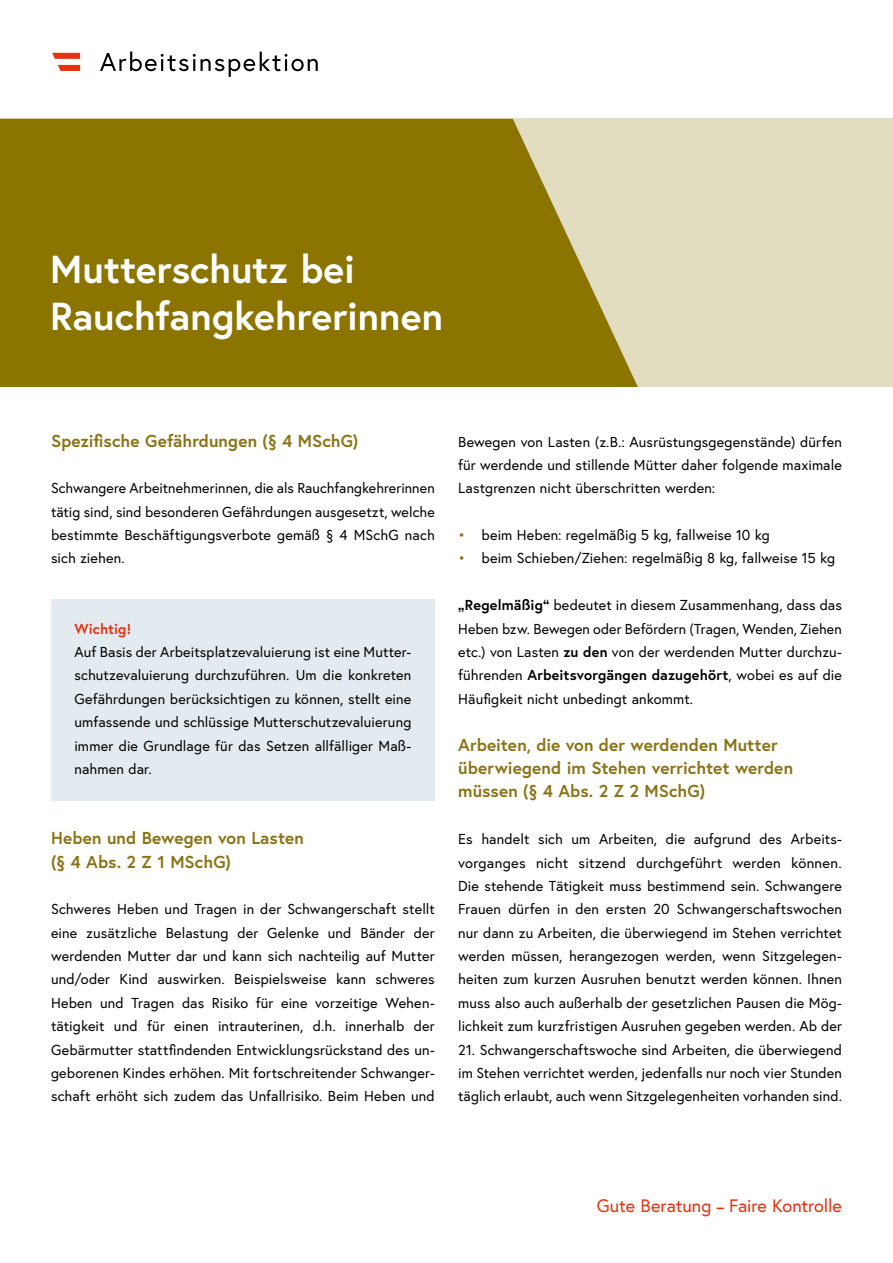
<style>
.page{position:relative;width:893px;height:1263px;background:#fff}
.page>*{position:absolute;margin:0;border:0;box-sizing:border-box;transform-origin:0 0}
.t1{font:700 39px/46.8px "Europa Austria";color:#fff}
.t2{font:18px "Europa Austria";letter-spacing:-.005em;color:#e5310e}
.Merkblatt_h1{font:700 17.25px/23.4px "Europa Austria";letter-spacing:.005em;color:#8a7315}
.p_Abstand_danach{font:14.4px/23.4px "Europa Austria";letter-spacing:.01em;color:#000;text-align:justify}
.Infobox_p_Infobox_letzter_Absatz{font:14.4px/23.4px "Europa Austria";letter-spacing:.01em;color:#000;text-align:justify}
.Merkblatt_p{font:14.4px/23.4px "Europa Austria";letter-spacing:.01em;color:#000;text-align:justify}
.Infobox_p_Infobox_Titel{font:700 14.4px "Europa Austria";letter-spacing:.005em;color:#e5310e}
.s1{color:#8a7315}
.s2{font-weight:700}
.s3{font-weight:700;font-size:14.4px}
</style>
<div class="page">
<svg style="left:100px;top:52px;width:218px;height:25px"></svg>
<svg style="left:52px;top:53px;width:28px;height:6px"></svg>
<svg style="left:58px;top:65px;width:22px;height:6px"></svg>
<div style="left:51px;top:599px;width:384px;height:61px;background:#e4ebf0"></div>
<div style="left:51px;top:622px;width:384px;height:178px;background:#e4ebf0"></div>
<div style="left:0;top:119px;width:893px;height:268px;background:#e2dcc0"></div>
<svg style="left:0;top:119px;width:638px;height:268px;background:#937e12"></svg>
<h1 class="t1" style="left:50px;top:245px;width:394px">Mutterschutz bei<br>Rauchfangkehrerinnen</h1>
<h1 class="Merkblatt_h1" style="left:51px;top:428px;width:309px">Spezifische Gefährdungen (§ 4 MSchG)</h1>
<p class="Merkblatt_p" style="left:51px;top:476px;width:385px">Schwangere Arbeitnehmerinnen, die als Rauchfangkehrerinnen tätig sind, sind besonderen Gefährdungen ausgesetzt, welche bestimmte Beschäftigungsverbote gemäß § 4 MSchG nach sich ziehen.</p>
<p class="Infobox_p_Infobox_Titel" style="left:74px;top:619px;width:58px">Wichtig!</p>
<p class="Infobox_p_Infobox_letzter_Absatz" style="left:74px;top:640px;width:338px">Auf Basis der Arbeitsplatzevaluierung ist eine Mutter&shy;schutzevaluierung durchzuführen. Um die konkreten Gefährdungen berücksichtigen zu können, stellt eine umfassende und schlüssige Mutterschutzevaluierung immer die Grundlage für das Setzen allfälliger Maß&shy;nahmen dar.</p>
<h1 class="Merkblatt_h1" style="left:51px;top:826px;width:254px">Heben und Bewegen von Lasten (§ 4 Abs. 2 Z 1 MSchG)</h1>
<p class="p_Abstand_danach" style="left:51px;top:897px;width:385px">Schweres Heben und Tragen in der Schwangerschaft stellt eine zusätzliche Belastung der Gelenke und Bänder der werdenden Mutter dar und kann sich nachteilig auf Mutter und/oder Kind auswirken. Beispielsweise kann schweres Heben und Tragen das Risiko für eine vorzeitige Wehen&shy;tätigkeit und für einen intrauterinen, d.h. innerhalb der Gebärmutter stattfindenden Entwicklungsrückstand des un&shy;geborenen Kindes erhöhen. Mit fortschreitender Schwanger&shy;schaft erhöht sich zudem das Unfallrisiko. Beim Heben und</p>
<p class="p_Abstand_danach" style="left:458px;top:429px;width:385px">Bewegen von Lasten (z.B.: Ausrüstungsgegenstände) dürfen für werdende und stillende Mütter daher folgende maximale Lastgrenzen nicht überschritten werden:</p>
<p class="p_Abstand_danach" style="left:458px;top:523px;width:313px"><span class="s1">•</span> beim Heben: regelmäßig 5 kg, fallweise 10 kg</p>
<p class="p_Abstand_danach" style="left:458px;top:546px;width:378px"><span class="s1">•</span> beim Schieben/Ziehen: regelmäßig 8 kg, fallweise 15 kg</p>
<p class="p_Abstand_danach" style="left:458px;top:593px;width:385px"><span class="s2">„Regelmäßig“</span> bedeutet in diesem Zusammenhang, dass das Heben bzw. Bewegen oder Befördern (Tragen, Wenden, Ziehen etc.) von Lasten <span class="s2">zu den</span> von der werdenden Mutter durchzu&shy;führenden <span class="s2">Arbeitsvorgängen dazugehört</span>, wobei es auf die Häufigkeit nicht unbedingt ankommt.</p>
<h1 class="Merkblatt_h1" style="left:458px;top:732px;width:336px">Arbeiten, die von der werdenden Mutter überwiegend im Stehen verrichtet werden müssen (§ 4 Abs. 2 Z 2 MSchG)</h1>
<p class="p_Abstand_danach" style="left:458px;top:827px;width:385px">Es handelt sich um Arbeiten, die aufgrund des Arbeits&shy;vorganges nicht sitzend durchgeführt werden können.<br>Die stehende Tätigkeit muss bestimmend sein. Schwangere Frauen dürfen in den ersten 20 Schwangerschaftswochen nur dann zu Arbeiten, die überwiegend im Stehen verrichtet werden müssen, herangezogen werden, wenn Sitzgelegen&shy;heiten zum kurzen Ausruhen benutzt werden können. Ihnen muss also auch außerhalb der gesetzlichen Pausen die Mög&shy;lichkeit zum kurzfristigen Ausruhen gegeben werden. Ab der</p>
<p class="p_Abstand_danach" style="left:458px;top:1037px;width:385px">21. Schwangerschaftswoche sind Arbeiten, die überwiegend im Stehen verrichtet werden, jedenfalls nur noch vier Stunden täglich erlaubt, auch wenn Sitzgelegenheiten vorhanden sind.</p>
<p class="t2" style="left:597px;top:1194px;width:247px">Gute Beratung <span class="s3">–</span> Faire Kontrolle</p>
</div>
